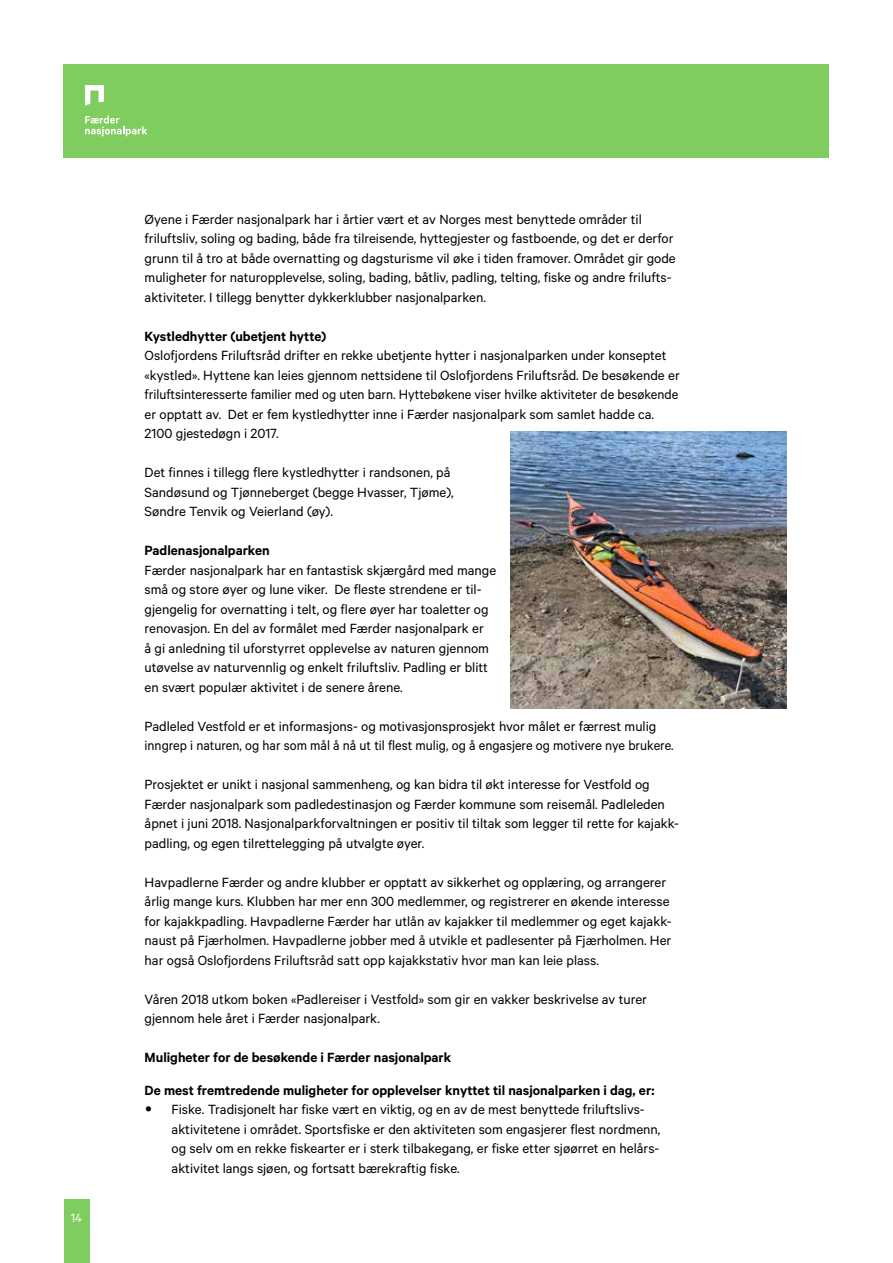
<style>
.page{position:relative;width:893px;height:1263px;background:#fff}
.page>*{position:absolute;margin:0;border:0;box-sizing:border-box;transform-origin:0 0}
.t1{font:15px/19.5px "Calibre";color:#000}
.t2{font:600 15px/32.2px "Calibre";color:#000}
.t3{font:13.5px "Calibre";color:#fff}
.t4{font:300 9px "Calibre";color:#cecdcd}
.s1{font-family:"Calibri";font-size:16.5px}
</style>
<div class="page">
<div style="left:64px;top:1199px;width:25px;height:64px;background:#7fcd5e"></div>
<div style="left:64px;top:64px;width:765px;height:93px;background:#7fcd5e"></div>
<svg style="left:85px;top:116px;width:62px;height:20px"></svg>
<svg style="left:85px;top:85px;width:19px;height:21px"></svg>
<img style="left:510px;top:432px;width:277px;height:276px">
<p class="t3" style="left:71px;top:1210px;width:13px">14</p>
<p class="t1" style="left:145px;top:209px;width:533px">Øyene i Færder nasjonalpark har i årtier vært et av Norges mest benyttede områder til friluftsliv, soling og bading, både fra tilreisende, hyttegjester og fastboende, og det er derfor grunn til å tro at både overnatting og dagsturisme vil øke i tiden framover. Området gir gode muligheter for naturopplevelse, soling, bading, båtliv, padling, telting, fiske og andre frilufts&shy;aktiviteter. I tillegg benytter dykkerklubber nasjonalparken.</p>
<p class="t2" style="left:145px;top:320px;width:183px">Kystledhytter (ubetjent hytte)</p>
<p class="t1" style="left:145px;top:345px;width:537px">Oslofjordens Friluftsråd drifter en rekke ubetjente hytter i nasjonalparken under konseptet «kystled». Hyttene kan leies gjennom nettsidene til Oslofjordens Friluftsråd. De besøkende er friluftsinteresserte familier med og uten barn. Hyttebøkene viser hvilke aktiviteter de besøkende er opptatt av. Det er fem kystledhytter inne i Færder nasjonalpark som samlet hadde ca.<br>2100 gjestedøgn i 2017.</p>
<p class="t1" style="left:145px;top:462px;width:311px">Det finnes i tillegg flere kystledhytter i randsonen, på<br>Sandøsund og Tjønneberget (begge Hvasser, Tjøme),<br>Søndre Tenvik og Veierland (øy).</p>
<p class="t2" style="left:145px;top:534px;width:127px">Padlenasjonalparken</p>
<p class="t1" style="left:145px;top:560px;width:353px">Færder nasjonalpark har en fantastisk skjærgård med mange små og store øyer og lune viker. De fleste strendene er til&shy;gjengelig for overnatting i telt, og flere øyer har toaletter og renovasjon. En del av formålet med Færder nasjonalpark er<br>å gi anledning til uforstyrret opplevelse av naturen gjennom utøvelse av naturvennlig og enkelt friluftsliv. Padling er blitt en svært populær aktivitet i de senere årene.</p>
<p class="t1" style="left:145px;top:716px;width:531px">Padleled Vestfold er et informasjons- og motivasjonsprosjekt hvor målet er færrest mulig inngrep i naturen, og har som mål å nå ut til flest mulig, og å engasjere og motivere nye brukere.</p>
<p class="t1" style="left:145px;top:774px;width:536px">Prosjektet er unikt i nasjonal sammenheng, og kan bidra til økt interesse for Vestfold og Færder nasjonalpark som padledestinasjon og Færder kommune som reisemål. Padleleden åpnet i juni 2018. Nasjonalparkforvaltningen er positiv til tiltak som legger til rette for kajakk&shy;padling, og egen tilrettelegging på utvalgte øyer.</p>
<p class="t1" style="left:145px;top:872px;width:529px">Havpadlerne Færder og andre klubber er opptatt av sikkerhet og opplæring, og arrangerer årlig mange kurs. Klubben har mer enn 300 medlemmer, og registrerer en økende interesse for kajakkpadling. Havpadlerne Færder har utlån av kajakker til medlemmer og eget kajakk&shy;naust på Fjærholmen. Havpadlerne jobber med å utvikle et padlesenter på Fjærholmen. Her har også Oslofjordens Friluftsråd satt opp kajakkstativ hvor man kan leie plass.</p>
<p class="t1" style="left:145px;top:989px;width:504px">Våren 2018 utkom boken «Padlereiser i Vestfold» som gir en vakker beskrivelse av turer gjennom hele året i Færder nasjonalpark.</p>
<p class="t2" style="left:145px;top:1041px;width:511px">Muligheter for de besøkende i Færder nasjonalpark<br>De mest fremtredende muligheter for opplevelser knyttet til nasjonalparken i dag, er:</p>
<p class="t1" style="left:172px;top:1099px;width:490px;text-indent:-27px"><span class="s1">•</span> Fiske. Tradisjonelt har fiske vært en viktig, og en av de mest benyttede friluftslivs&shy;aktivitetene i området. Sportsfiske er den aktiviteten som engasjerer flest nordmenn, og selv om en rekke fiskearter er i sterk tilbakegang, er fiske etter sjøørret en helårs&shy;aktivitet langs sjøen, og fortsatt bærekraftig fiske.</p>
<p class="t4" style="left:773px;top:702px;width:76px;rotate:-90deg">Foto: Anne Sjømæling</p>
</div>
